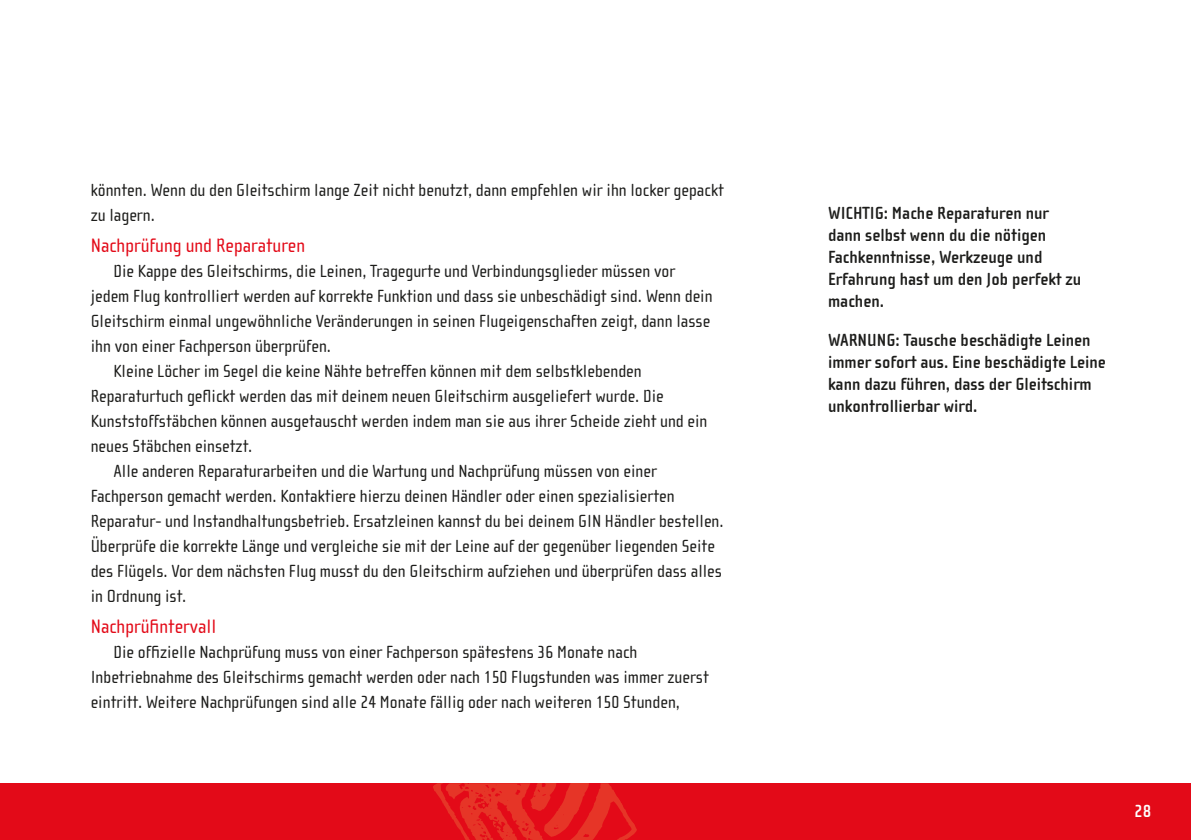
<style>
.page{position:relative;width:1191px;height:840px;background:#fff}
.page>*{position:absolute;margin:0;border:0;box-sizing:border-box;transform-origin:0 0}
.Man_subhead1{font:20px "Cholla Sans OT";color:#e30a18}
.Man_body{font:18px/25px "Cholla Sans OT";color:#1d1d1b}
.Man_sidebar{font:700 18px/22px "Cholla Sans OT";color:#1d1d1b}
.t1{font:700 18px "Cholla Sans OT";color:#fff}
</style>
<div class="page">
<div style="left:0;top:782px;width:1191px;height:57px;background:#e30a18"></div>
<svg style="left:430px;top:782px;width:209px;height:57px"></svg>
<p class="Man_body" style="left:91px;top:178px;width:634px">könnten. Wenn du den Gleitschirm lange Zeit nicht benutzt, dann empfehlen wir ihn locker gepackt zu lagern.</p>
<p class="Man_subhead1" style="left:91px;top:234px;width:216px">Nachprüfung und Reparaturen</p>
<p class="Man_body" style="left:91px;top:258px;width:623px;text-indent:23px">Die Kappe des Gleitschirms, die Leinen, Tragegurte und Verbindungsglieder müssen vor jedem Flug kontrolliert werden auf korrekte Funktion und dass sie unbeschädigt sind. Wenn dein Gleitschirm einmal ungewöhnliche Veränderungen in seinen Flugeigenschaften zeigt, dann lasse ihn von einer Fachperson überprüfen.</p>
<p class="Man_body" style="left:91px;top:358px;width:618px;text-indent:23px">Kleine Löcher im Segel die keine Nähte betreffen können mit dem selbstklebenden Reparaturtuch geflickt werden das mit deinem neuen Gleitschirm ausgeliefert wurde. Die Kunststoffstäbchen können ausgetauscht werden indem man sie aus ihrer Scheide zieht und ein neues Stäbchen einsetzt.</p>
<p class="Man_body" style="left:91px;top:458px;width:634px;text-indent:23px">Alle anderen Reparaturarbeiten und die Wartung und Nachprüfung müssen von einer Fachperson gemacht werden. Kontaktiere hierzu deinen Händler oder einen spezialisierten Reparatur- und Instandhaltungsbetrieb. Ersatzleinen kannst du bei deinem GIN Händler bestellen.<br>Überprüfe die korrekte Länge und vergleiche sie mit der Leine auf der gegenüber liegenden Seite des Flügels. Vor dem nächsten Flug musst du den Gleitschirm aufziehen und überprüfen dass alles in Ordnung ist.</p>
<p class="Man_subhead1" style="left:91px;top:615px;width:127px">Nachprüfintervall</p>
<p class="Man_body" style="left:91px;top:639px;width:619px;text-indent:23px">Die offizielle Nachprüfung muss von einer Fachperson spätestens 36 Monate nach<br>Inbetriebnahme des Gleitschirms gemacht werden oder nach 150 Flugstunden was immer zuerst eintritt. Weitere Nachprüfungen sind alle 24 Monate fällig oder nach weiteren 150 Stunden,</p>
<p class="Man_sidebar" style="left:828px;top:202px;width:255px">WICHTIG: Mache Reparaturen nur dann selbst wenn du die nötigen<br>Fachkenntnisse, Werkzeuge und<br>Erfahrung hast um den Job perfekt zu machen.</p>
<p class="Man_sidebar" style="left:828px;top:329px;width:279px">WARNUNG: Tausche beschädigte Leinen immer sofort aus. Eine beschädigte Leine kann dazu führen, dass der Gleitschirm unkontrollierbar wird.</p>
<p class="t1" style="left:1134px;top:800px;width:19px">28</p>
</div>
